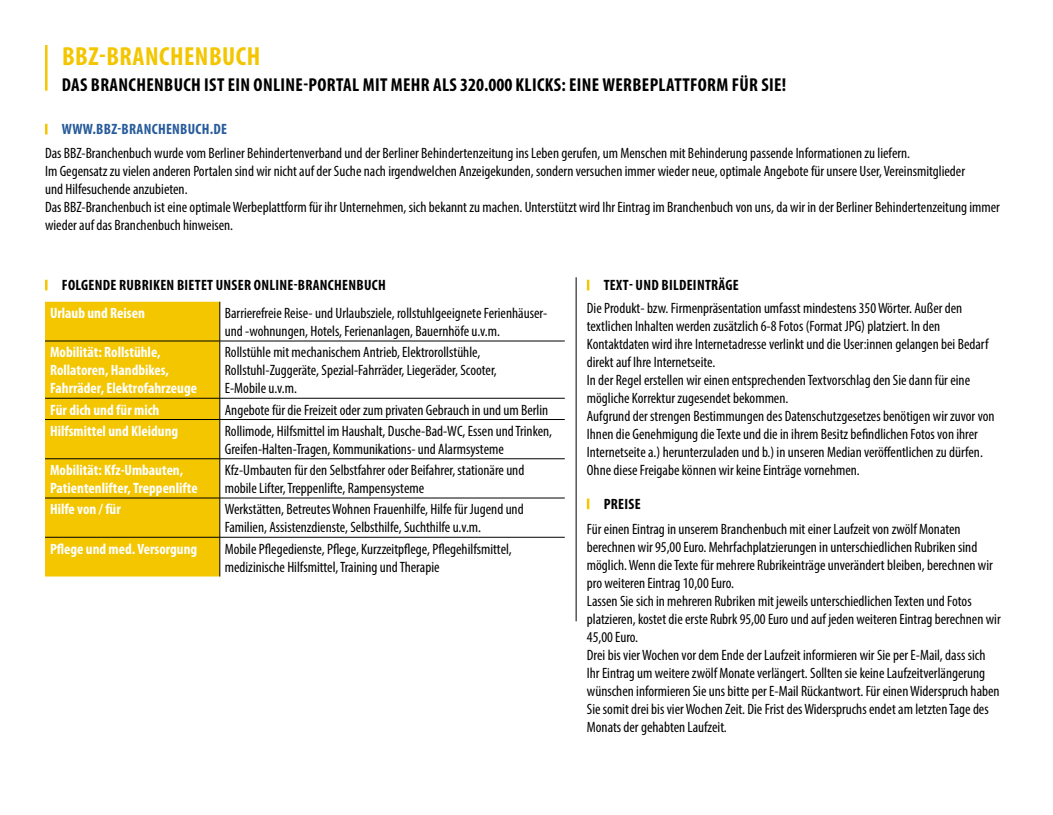
<style>
.page{position:relative;width:1053px;height:815px;background:#fff}
.page>*{position:absolute;margin:0;border:0;box-sizing:border-box;transform-origin:0 0}
.t1{font:700 condensed 26.25px "Myriad Pro";letter-spacing:.02em;color:#f3c600}
.t2{font:700 condensed 18.75px "Myriad Pro";letter-spacing:.02em;color:#000}
.t3{font:condensed 15px/18px "Myriad Pro";color:#000}
.t4{font:700 condensed 15px/18px "Myriad Pro";color:#fff}
.t5{font:700 condensed 15px "Myriad Pro";letter-spacing:.02em;color:#000}
.t6{font:700 condensed 15px "Myriad Pro";letter-spacing:.02em;color:#275b9b}
</style>
<div class="page">
<hr style="left:45px;top:45px;width:3px;height:46px;background:#f3c600">
<svg style="left:45px;top:124px;width:3px;height:10px"></svg>
<svg style="left:45px;top:280px;width:3px;height:10px"></svg>
<div style="left:45px;top:302px;width:174px;height:274px;background:#f3c600"></div>
<hr style="left:219px;top:302px;width:1px;height:39px;background:#000">
<hr style="left:45px;top:341px;width:175px;height:1px;background:#000">
<hr style="left:220px;top:341px;width:344px;height:1px;background:#000">
<hr style="left:219px;top:341px;width:1px;height:57px;background:#000">
<hr style="left:45px;top:398px;width:175px;height:1px;background:#000">
<hr style="left:220px;top:398px;width:344px;height:1px;background:#000">
<svg style="left:219px;top:398px;width:1px;height:21px"></svg>
<hr style="left:45px;top:419px;width:175px;height:1px;background:#000">
<hr style="left:220px;top:419px;width:344px;height:1px;background:#000">
<hr style="left:219px;top:420px;width:1px;height:39px;background:#000">
<hr style="left:45px;top:459px;width:175px;height:1px;background:#000">
<hr style="left:220px;top:459px;width:344px;height:1px;background:#000">
<hr style="left:219px;top:459px;width:1px;height:39px;background:#000">
<hr style="left:45px;top:498px;width:175px;height:1px;background:#000">
<hr style="left:220px;top:498px;width:344px;height:1px;background:#000">
<hr style="left:219px;top:498px;width:1px;height:39px;background:#000">
<hr style="left:219px;top:537px;width:1px;height:39px;background:#000">
<hr style="left:45px;top:537px;width:175px;height:1px;background:#000">
<hr style="left:220px;top:537px;width:344px;height:1px;background:#000">
<svg style="left:587px;top:280px;width:2px;height:10px"></svg>
<svg style="left:587px;top:499px;width:2px;height:10px"></svg>
<hr style="left:576px;top:277px;width:1px;height:344px;background:#000">
<h1 class="t1" style="left:62px;top:40px;width:200px">BBZ-BRANCHENBUCH</h1>
<p class="t2" style="left:62px;top:73px;width:725px">DAS BRANCHENBUCH IST EIN ONLINE-PORTAL MIT MEHR ALS 320.000 KLICKS: EINE WERBEPLATTFORM FÜR SIE!</p>
<p class="t6" style="left:62px;top:120px;width:166px">WWW.BBZ-BRANCHENBUCH.DE</p>
<p class="t3" style="left:45px;top:144px;width:956px">Das BBZ-Branchenbuch wurde vom Berliner Behindertenverband und der Berliner Behindertenzeitung ins Leben gerufen, um Menschen mit Behinderung passende Informationen zu liefern.<br>Im Gegensatz zu vielen anderen Portalen sind wir nicht auf der Suche nach irgendwelchen Anzeigekunden, sondern versuchen immer wieder neue, optimale Angebote für unsere User, Vereinsmitglieder<br>und Hilfesuchende anzubieten.<br>Das BBZ-Branchenbuch ist eine optimale Werbeplattform für ihr Unternehmen, sich bekannt zu machen. Unterstützt wird Ihr Eintrag im Branchenbuch von uns, da wir in der Berliner Behindertenzeitung immer wieder auf das Branchenbuch hinweisen.</p>
<p class="t5" style="left:62px;top:276px;width:325px">FOLGENDE RUBRIKEN BIETET UNSER ONLINE-BRANCHENBUCH</p>
<p class="t4" style="left:50px;top:304px;width:96px">Urlaub und Reisen</p>
<p class="t3" style="left:225px;top:304px;width:324px">Barrierefreie Reise- und Urlaubsziele, rollstuhlgeeignete Ferienhäuser&shy;und -wohnungen, Hotels, Ferienanlagen, Bauernhöfe u.v.m.</p>
<p class="t4" style="left:50px;top:343px;width:148px">Mobilität: Rollstühle,<br>Rollatoren, Handbikes,<br>Fahrräder, Elektrofahrzeuge</p>
<p class="t3" style="left:225px;top:343px;width:273px">Rollstühle mit mechanischem Antrieb, Elektrorollstühle,<br>Rollstuhl-Zuggeräte, Spezial-Fahrräder, Liegeräder, Scooter,<br>E-Mobile u.v.m.</p>
<p class="t4" style="left:50px;top:400px;width:111px">Für dich und für mich</p>
<p class="t3" style="left:225px;top:400px;width:325px">Angebote für die Freizeit oder zum privaten Gebrauch in und um Berlin</p>
<p class="t4" style="left:50px;top:421px;width:130px">Hilfsmittel und Kleidung</p>
<p class="t3" style="left:225px;top:422px;width:329px">Rollimode, Hilfsmittel im Haushalt, Dusche-Bad-WC, Essen und Trinken,<br>Greifen-Halten-Tragen, Kommunikations- und Alarmsysteme</p>
<p class="t4" style="left:50px;top:461px;width:149px">Mobilität: Kfz-Umbauten,<br>Patientenlifter, Treppenlifte</p>
<p class="t3" style="left:225px;top:461px;width:301px">Kfz-Umbauten für den Selbstfahrer oder Beifahrer, stationäre und mobile Lifter, Treppenlifte, Rampensysteme</p>
<p class="t4" style="left:50px;top:500px;width:72px">Hilfe von / für</p>
<p class="t3" style="left:225px;top:500px;width:300px">Werkstätten, Betreutes Wohnen Frauenhilfe, Hilfe für Jugend und<br>Familien, Assistenzdienste, Selbsthilfe, Suchthilfe u.v.m.</p>
<p class="t4" style="left:50px;top:539px;width:149px">Pflege und med. Versorgung</p>
<p class="t3" style="left:225px;top:539px;width:288px">Mobile Pflegedienste, Pflege, Kurzzeitpflege, Pflegehilfsmittel, medizinische Hilfsmittel, Training und Therapie</p>
<p class="t5" style="left:603px;top:276px;width:136px">TEXT- UND BILDEINTRÄGE</p>
<p class="t3" style="left:587px;top:299px;width:409px">Die Produkt- bzw. Firmenpräsentation umfasst mindestens 350 Wörter. Außer den textlichen Inhalten werden zusätzlich 6-8 Fotos (Format JPG) platziert. In den Kontaktdaten wird ihre Internetadresse verlinkt und die User:innen gelangen bei Bedarf direkt auf Ihre Internetseite.<br>In der Regel erstellen wir einen entsprechenden Textvorschlag den Sie dann für eine mögliche Korrektur zugesendet bekommen.<br>Aufgrund der strengen Bestimmungen des Datenschutzgesetzes benötigen wir zuvor von Ihnen die Genehmigung die Texte und die in ihrem Besitz befindlichen Fotos von ihrer Internetseite a.) herunterzuladen und b.) in unseren Median veröffentlichen zu dürfen.<br>Ohne diese Freigabe können wir keine Einträge vornehmen.</p>
<p class="t5" style="left:603px;top:495px;width:38px">PREISE</p>
<p class="t3" style="left:587px;top:520px;width:415px">Für einen Eintrag in unserem Branchenbuch mit einer Laufzeit von zwölf Monaten berechnen wir 95,00 Euro. Mehrfachplatzierungen in unterschiedlichen Rubriken sind möglich. Wenn die Texte für mehrere Rubrikeinträge unverändert bleiben, berechnen wir pro weiteren Eintrag 10,00 Euro.<br>Lassen Sie sich in mehreren Rubriken mit jeweils unterschiedlichen Texten und Fotos platzieren, kostet die erste Rubrk 95,00 Euro und auf jeden weiteren Eintrag berechnen wir 45,00 Euro.<br>Drei bis vier Wochen vor dem Ende der Laufzeit informieren wir Sie per E-Mail, dass sich Ihr Eintrag um weitere zwölf Monate verlängert. Sollten sie keine Laufzeitverlängerung wünschen informieren Sie uns bitte per E-Mail Rückantwort. Für einen Widerspruch haben Sie somit drei bis vier Wochen Zeit. Die Frist des Widerspruchs endet am letzten Tage des Monats der gehabten Laufzeit.</p>
</div>
